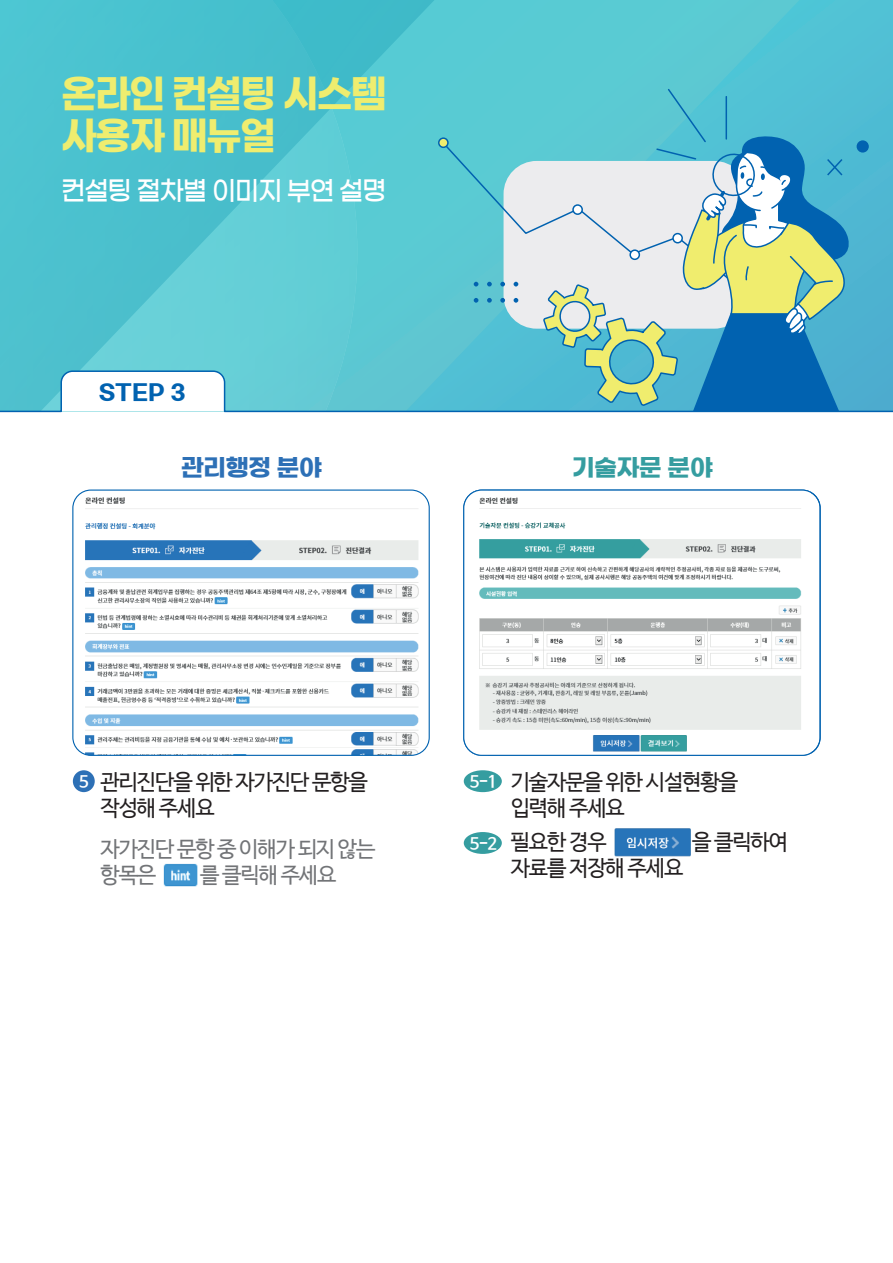
<style>
.page{position:relative;width:893px;height:1263px;background:#fff}
.page>*{position:absolute;margin:0;border:0;box-sizing:border-box;transform-origin:0 0}
.t1{font:39.3px/41.2px "Gmarket Sans TTF Bold";letter-spacing:-.05em;color:#efed6f;scale:.95 1}
.t2{font:26.7px "Gmarket Sans TTF Medium";letter-spacing:-.05em;color:#fff;scale:.95 1}
.t3{font:24px "Gmarket Sans TTF Bold";letter-spacing:-.03em;color:#2d70b6}
.t4{font:24px "Gmarket Sans TTF Bold";letter-spacing:-.03em;color:#359da0}
.t5{font:21.9px "Gmarket Sans TTF Bold";color:#0162b0}
.t6{font:21.6px/26.5px "Nanum Barun Gothic";letter-spacing:-.05em;color:#231f20}
.t7{font:21.6px/26.5px "Nanum Barun Gothic";letter-spacing:-.05em;color:#727477}
.t8{font:700 16.5px "Nanum Barun Gothic";color:#fff}
</style>
<div class="page">
<svg style="left:611px;top:0;width:256px;height:87px"></svg>
<svg style="left:0;top:0;width:611px;height:87px"></svg>
<svg style="left:0;top:87px;width:893px;height:326px"></svg>
<img style="left:473px;top:491px;width:337px;height:263px">
<img style="left:77px;top:491px;width:348px;height:263px">
<div style="left:73px;top:770px;width:22px;height:22px;background:#2d70b6;border-radius:50%"></div>
<div style="left:72px;top:489px;width:358px;height:267px;border:1px solid #0162b0;border-radius:18px"></div>
<div style="left:463px;top:489px;width:358px;height:267px;border:1px solid #0162b0;border-radius:18px"></div>
<img style="left:163px;top:863px;width:35px;height:24px">
<div style="left:464px;top:832px;width:38px;height:22px;background:#359da0;border-radius:50%"></div>
<div style="left:464px;top:770px;width:38px;height:22px;background:#359da0;border-radius:50%"></div>
<img style="left:614px;top:828px;width:77px;height:29px">
<h1 class="t1" style="left:61px;top:76px;width:344px">온라인 컨설팅 시스템 사용자 매뉴얼</h1>
<p class="t2" style="left:61px;top:177px;width:344px">컨설팅 절차별 이미지 부연 설명</p>
<p class="t5" style="left:99px;top:380px;width:88px">STEP 3</p>
<p class="t3" style="left:181px;top:454px;width:142px">관리행정 분야</p>
<p class="t4" style="left:572px;top:454px;width:142px">기술자문 분야</p>
<p class="t8" style="left:79px;top:773px;width:11px">5</p>
<p class="t6" style="left:100px;top:770px;width:269px">관리진단을 위한 자가진단 문항을 작성해 주세요</p>
<p class="t7" style="left:100px;top:837px;width:276px">자가진단 문항 중 이해가 되지 않는 항목은</p>
<p class="t7" style="left:200px;top:863px;width:138px">를 클릭해 주세요</p>
<p class="t8" style="left:470px;top:773px;width:29px">5-1</p>
<p class="t8" style="left:470px;top:835px;width:29px">5-2</p>
<p class="t6" style="left:511px;top:770px;width:229px">기술자문을 위한 시설현황을 입력해 주세요</p>
<p class="t6" style="left:511px;top:830px;width:97px">필요한 경우</p>
<p class="t6" style="left:692px;top:830px;width:97px">을 클릭하여</p>
<p class="t6" style="left:511px;top:856px;width:174px">자료를 저장해 주세요</p>
</div>
